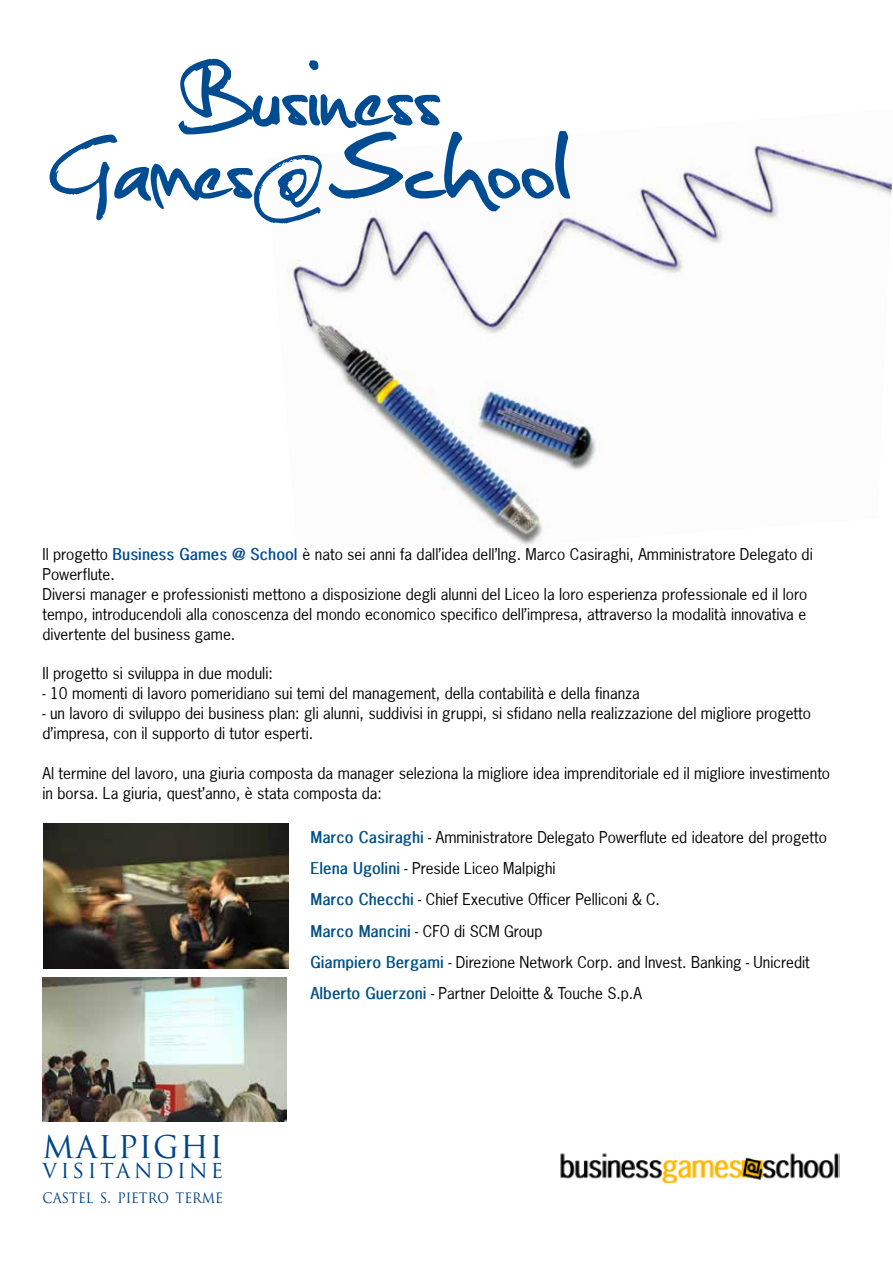
<style>
.page{position:relative;width:893px;height:1263px;background:#fff}
.page>*{position:absolute;margin:0;border:0;box-sizing:border-box;transform-origin:0 0}
.t1{font:125.55px "Christopherhand";color:#004c93}
.t2{font:35.85px "Trajan";letter-spacing:.04em;color:#004687;scale:.95 1}
.t3{font:23.7px "Trajan";letter-spacing:.14em;color:#004687;scale:.95 1}
.t4{font:16.5px "Trajan";color:#004687;scale:.87 1}
.t5{font:15.3px/20px "News Gothic";color:#000}
.s1{font-weight:700;color:#004c93}
.s2{font-weight:700;color:#005186}
</style>
<div class="page">
<img style="left:286px;top:139px;width:606px;height:407px">
<img style="left:560px;top:1153px;width:279px;height:29px">
<img style="left:44px;top:824px;width:244px;height:144px">
<img style="left:43px;top:977px;width:244px;height:145px">
<h1 class="t1" style="left:180px;top:41px;width:263px">Business</h1>
<h1 class="t1" style="left:50px;top:114px;width:523px">Games@School</h1>
<p class="t5" style="left:43px;top:544px;width:772px">Il progetto <span class="s1">Business Games @ School</span> è nato sei anni fa dall’idea dell’Ing. Marco Casiraghi, Amministratore Delegato di Powerflute.<br>Diversi manager e professionisti mettono a disposizione degli alunni del Liceo la loro esperienza professionale ed il loro tempo, introducendoli alla conoscenza del mondo economico specifico dell’impresa, attraverso la modalità innovativa e divertente del business game.</p>
<p class="t5" style="left:43px;top:663px;width:232px">Il progetto si sviluppa in due moduli:</p>
<p class="t5" style="left:43px;top:683px;width:599px">- 10 momenti di lavoro pomeridiano sui temi del management, della contabilità e della finanza</p>
<p class="t5" style="left:43px;top:703px;width:770px">- un lavoro di sviluppo dei business plan: gli alunni, suddivisi in gruppi, si sfidano nella realizzazione del migliore progetto d’impresa, con il supporto di tutor esperti.</p>
<p class="t5" style="left:43px;top:763px;width:789px">Al termine del lavoro, una giuria composta da manager seleziona la migliore idea imprenditoriale ed il migliore investimento in borsa. La giuria, quest’anno, è stata composta da:</p>
<h2 class="t2" style="left:43px;top:1122px;width:192px">MALPIGHI</h2>
<h3 class="t3" style="left:43px;top:1154px;width:192px">VISITANDINE</h3>
<p class="t4" style="left:43px;top:1186px;width:209px">CASTEL S. PIETRO TERME</p>
<p class="t5" style="left:310px;top:821px;width:518px;line-height:31.3px"><span class="s2">Marco Casiraghi</span> - Amministratore Delegato Powerflute ed ideatore del progetto <span class="s2">Elena Ugolini</span> - Preside Liceo Malpighi<br><span class="s2">Marco Checchi</span> - Chief Executive Officer Pelliconi &amp; C.<br><span class="s2">Marco Mancini</span> - CFO di SCM Group<br><span class="s2">Giampiero Bergami</span> - Direzione Network Corp. and Invest. Banking - Unicredit <span class="s2">Alberto Guerzoni</span> - Partner Deloitte &amp; Touche S.p.A</p>
</div>
